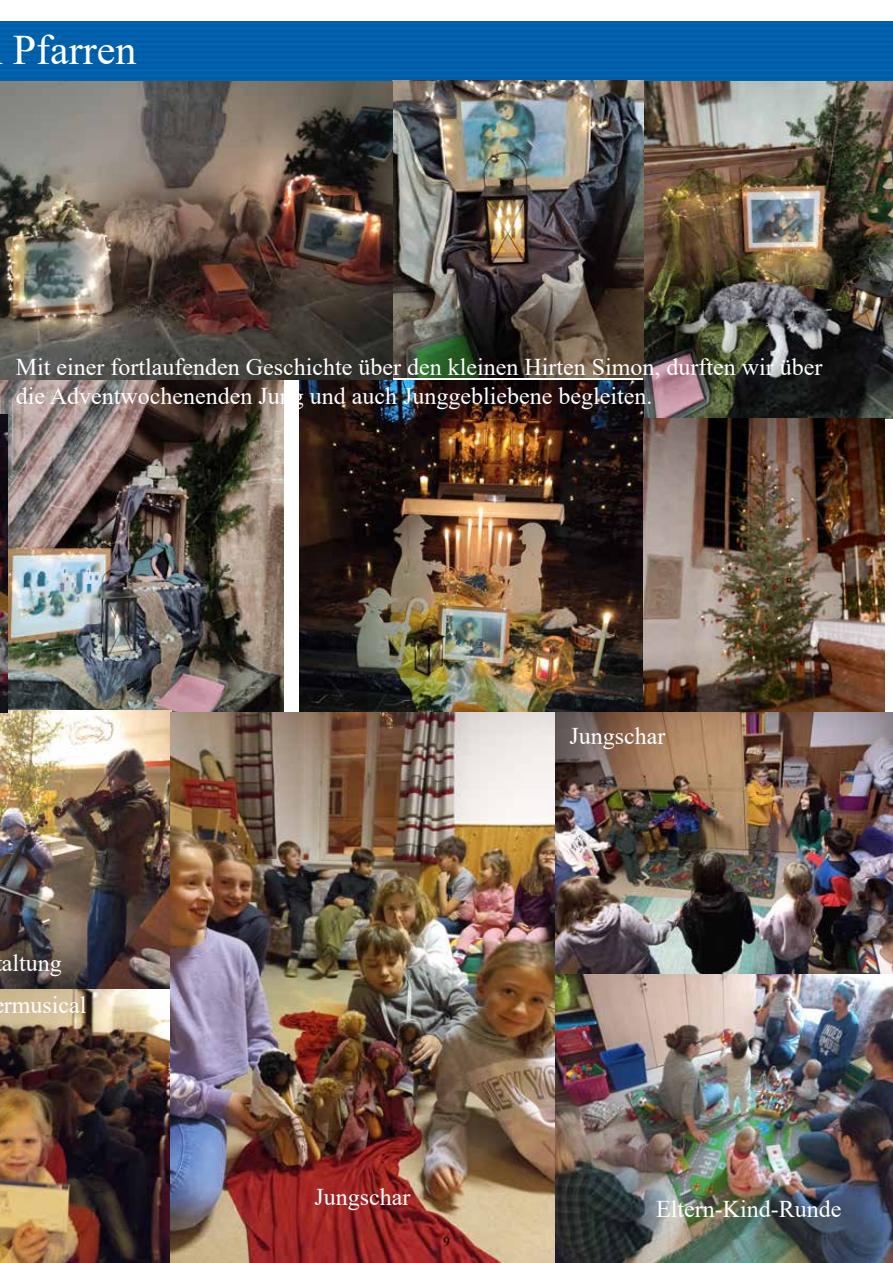
<style>
.page{position:relative;width:893px;height:1263px;background:#fff}
.page>*{position:absolute;margin:0;border:0;box-sizing:border-box;transform-origin:0 0}
.t1{font:42px "Times New Roman";color:#fff}
.t2{font:24px/28.8px "Times New Roman";color:#fff}
.t3{font:13.5px "Times New Roman";color:#000}
</style>
<div class="page">
<div style="left:0;top:22px;width:893px;height:59px;background:#005eab"></div>
<img style="left:0;top:711px;width:893px;height:552px">
<img style="left:643px;top:81px;width:250px;height:338px">
<img style="left:0;top:81px;width:643px;height:298px">
<img style="left:299px;top:380px;width:344px;height:332px">
<img style="left:1px;top:380px;width:282px;height:332px">
<img style="left:643px;top:419px;width:242px;height:293px">
<img style="left:0;top:82px;width:1px;height:332px">
<img style="left:0;top:414px;width:8px;height:298px">
<h1 class="t1" style="left:13px;top:20px;width:125px">Pfarren</h1>
<p class="t2" style="left:16px;top:352px;width:808px">Mit einer fortlaufenden Geschichte über den kleinen Hirten Simon, durften wir über die Adventwochenenden Jung und auch Junggebliebene begleiten.</p>
<p class="t2" style="left:2px;top:942px;width:86px;line-height:41.4px">altung rmusical</p>
<p class="t2" style="left:569px;top:721px;width:97px">Jungschar</p>
<p class="t2" style="left:314px;top:1182px;width:97px">Jungschar</p>
<p class="t3" style="left:443px;top:1232px;width:8px">9</p>
<p class="t2" style="left:656px;top:1194px;width:187px">Eltern-Kind-Runde</p>
</div>
